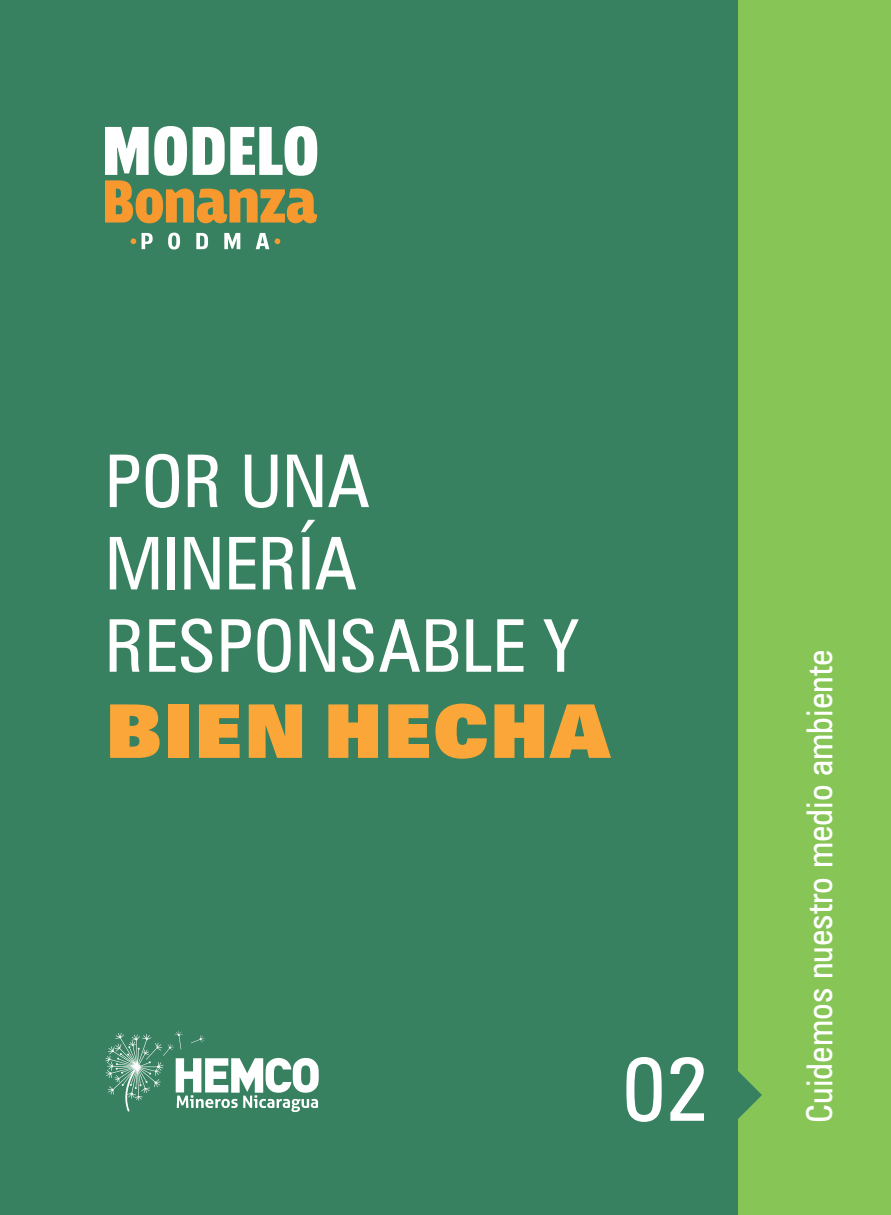
<style>
.page{position:relative;width:891px;height:1215px;background:#378160}
.page>*{position:absolute;margin:0;border:0;box-sizing:border-box;transform-origin:0 0}
.t1{font:condensed 90px "Zurich BT";color:#fff}
.t2{font:900 74.25px "Zurich BT";color:#faa638}
.t3{font:condensed 72.9px/82.4px "Zurich BT";color:#fff}
.t4{font:condensed 36px "Zurich BT";color:#fff}
</style>
<div class="page">
<svg style="left:105px;top:126px;width:212px;height:97px"></svg>
<svg style="left:142px;top:233px;width:11px;height:16px"></svg>
<svg style="left:168px;top:233px;width:12px;height:16px"></svg>
<svg style="left:196px;top:233px;width:12px;height:16px"></svg>
<svg style="left:224px;top:233px;width:16px;height:16px"></svg>
<svg style="left:256px;top:233px;width:13px;height:16px"></svg>
<svg style="left:131px;top:238px;width:5px;height:6px"></svg>
<svg style="left:275px;top:238px;width:5px;height:6px"></svg>
<div style="left:738px;top:0;width:153px;height:1215px;background:#86c556"></div>
<svg style="left:738px;top:1071px;width:24px;height:48px"></svg>
<svg style="left:105px;top:1031px;width:214px;height:81px"></svg>
<h3 class="t3" style="left:105px;top:439px;width:475px">POR UNA<br>MINERÍA<br>RESPONSABLE Y</h3>
<h2 class="t2" style="left:105px;top:686px;width:508px">BIEN HECHA</h2>
<h1 class="t1" style="left:623px;top:1034px;width:88px">02</h1>
<p class="t4" style="left:798px;top:1123px;width:475px;rotate:-90deg">Cuidemos nuestro medio ambiente</p>
</div>
